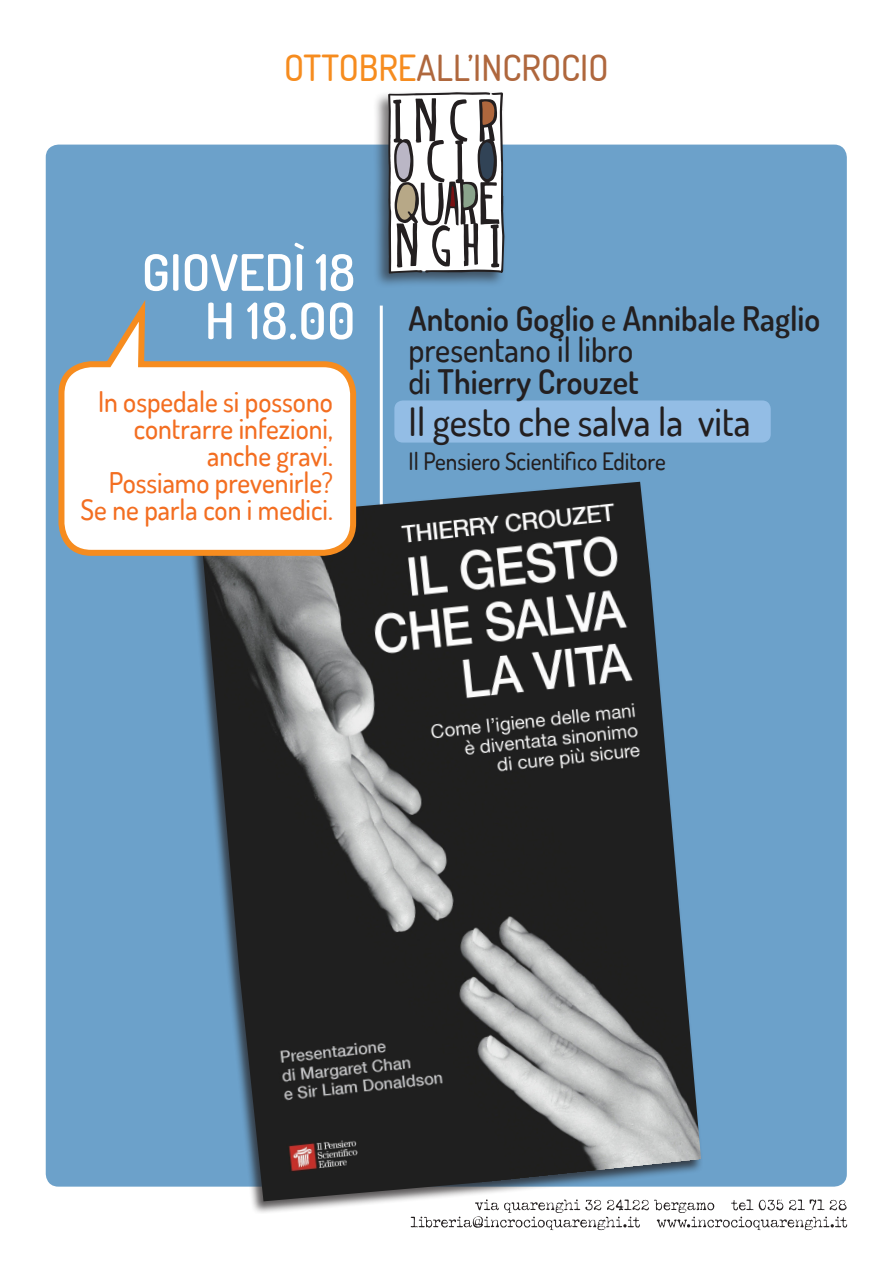
<style>
.page{position:relative;width:893px;height:1263px;background:#fff}
.page>*{position:absolute;margin:0;border:0;box-sizing:border-box;transform-origin:0 0}
.t1{font:600 50.25px "Dosis";color:#fff}
.t2{font:500 39px "Dosis";color:#231f20;scale:.96 1}
.t3{font:500 36px "Dosis";color:#af673d}
.t4{font:600 33.75px "Dosis";color:#231f20;scale:.96 1}
.t5{font:500 33.75px "Dosis";color:#231f20;scale:.96 1}
.t6{font:500 28.5px "Dosis";color:#f36e21;scale:.96 1}
.t7{font:500 24px "Dosis";color:#231f20;scale:.96 1}
.s1{color:#f68c1f}
.s2{font-weight:500}
</style>
<div class="page">
<div style="left:46px;top:145px;width:801px;height:1041px;background:#6ca1ca;border-radius:13px"></div>
<div style="left:394px;top:400px;width:377px;height:43px;background:#93bde5;border-radius:9px"></div>
<hr style="left:380px;top:306px;width:3px;height:230px;background:#fff">
<div style="left:188px;top:480px;width:515px;height:734px;background:#231f20;opacity:.75"></div>
<img style="left:200px;top:482px;width:501px;height:719px">
<svg style="left:58px;top:300px;width:301px;height:259px"></svg>
<svg style="left:411px;top:1199px;width:436px;height:31px"></svg>
<div style="left:373px;top:89px;width:135px;height:200px;background:#231f20;opacity:.6"></div>
<svg style="left:388px;top:92px;width:116px;height:182px"></svg>
<p class="t3" style="left:284px;top:44px;width:326px"><span class="s1">OTTOBRE</span>ALL’INCROCIO</p>
<p class="t1" style="left:142px;top:240px;width:215px">GIOVEDÌ 18</p>
<p class="t1" style="left:205px;top:288px;width:152px">H 18.00</p>
<p class="t4" style="left:409px;top:296px;width:430px">Antonio Goglio <span class="s2">e</span> Annibale Raglio</p>
<p class="t5" style="left:409px;top:328px;width:235px">presentano il libro</p>
<p class="t4" style="left:409px;top:359px;width:241px"><span class="s2">di</span> Thierry Crouzet</p>
<p class="t2" style="left:409px;top:396px;width:358px">Il gesto che salva la vita</p>
<p class="t7" style="left:409px;top:446px;width:269px">Il Pensiero Scientifico Editore</p>
<p class="t6" style="left:98px;top:383px;width:246px">In ospedale si possono</p>
<p class="t6" style="left:134px;top:410px;width:209px">contrarre infezioni,</p>
<p class="t6" style="left:207px;top:437px;width:132px">anche gravi.</p>
<p class="t6" style="left:109px;top:464px;width:235px">Possiamo prevenirle?</p>
<p class="t6" style="left:81px;top:491px;width:264px">Se ne parla con i medici.</p>
</div>
